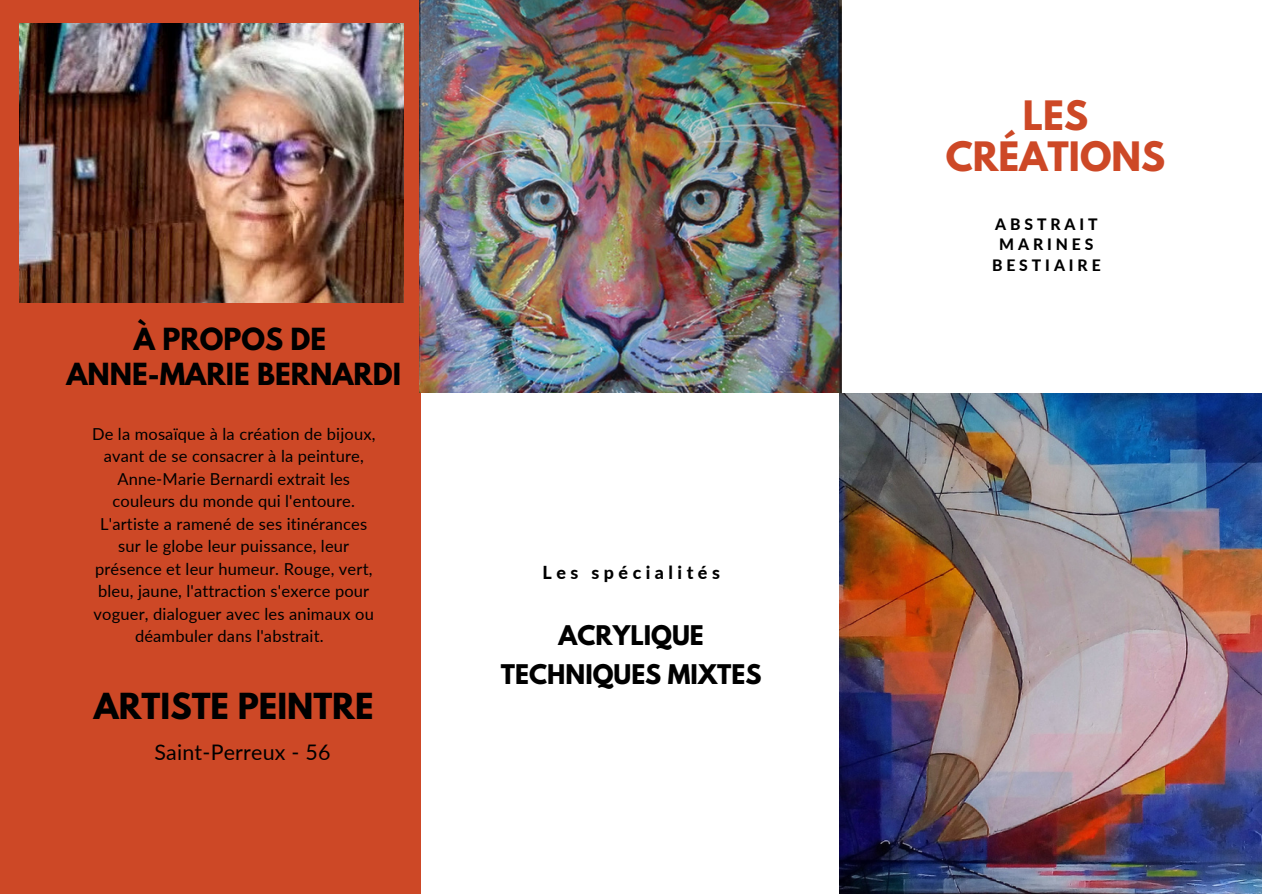
<style>
.page{position:relative;width:1263px;height:894px;background:#fff}
.page>*{position:absolute;margin:0;border:0;box-sizing:border-box;transform-origin:0 0}
.t1{font:700 35.85px/40.5px "League Spartan";color:#cd4826;text-align:center}
.t2{font:700 31.8px "League Spartan";color:#000}
.t3{font:700 27px/34.8px "League Spartan";color:#000;text-align:center}
.t4{font:700 24px/39.3px "League Spartan";color:#000;text-align:center}
.t5{font:21.45px "Lato";letter-spacing:.01em;color:#000}
.t6{font:800 17.85px "Lato";letter-spacing:.25em;color:#000}
.t7{font:16.5px/22.5px "Lato";letter-spacing:.01em;color:#000;text-align:center}
.t8{font:800 15.75px/20.2px "Lato";letter-spacing:.25em;color:#000;text-align:center}
</style>
<div class="page">
<div style="left:0;top:0;width:421px;height:893px;background:#cd4826"></div>
<img style="left:19px;top:24px;width:385px;height:278px">
<img style="left:419px;top:0;width:422px;height:393px">
<img style="left:840px;top:393px;width:422px;height:499px">
<h3 class="t3" style="left:66px;top:325px;width:336px">À PROPOS DE<br>ANNE-MARIE BERNARDI</h3>
<p class="t7" style="left:92px;top:422px;width:285px">De la mosaïque à la création de bijoux, avant de se consacrer à la peinture, Anne-Marie Bernardi extrait les couleurs du monde qui l'entoure.<br>L'artiste a ramené de ses itinérances sur le globe leur puissance, leur présence et leur humeur. Rouge, vert, bleu, jaune, l'attraction s'exerce pour voguer, dialoguer avec les animaux ou déambuler dans l'abstrait.</p>
<h2 class="t2" style="left:94px;top:690px;width:281px">ARTISTE PEINTRE</h2>
<h3 class="t5" style="left:154px;top:738px;width:178px">Saint-Perreux - 56</h3>
<p class="t6" style="left:542px;top:561px;width:179px">Les spécialités</p>
<h3 class="t4" style="left:501px;top:618px;width:262px">ACRYLIQUE<br>TECHNIQUES MIXTES</h3>
<h1 class="t1" style="left:946px;top:100px;width:221px">LES<br>CRÉATIONS</h1>
<p class="t8" style="left:992px;top:214px;width:110px">ABSTRAIT<br>MARINES<br>BESTIAIRE</p>
</div>
